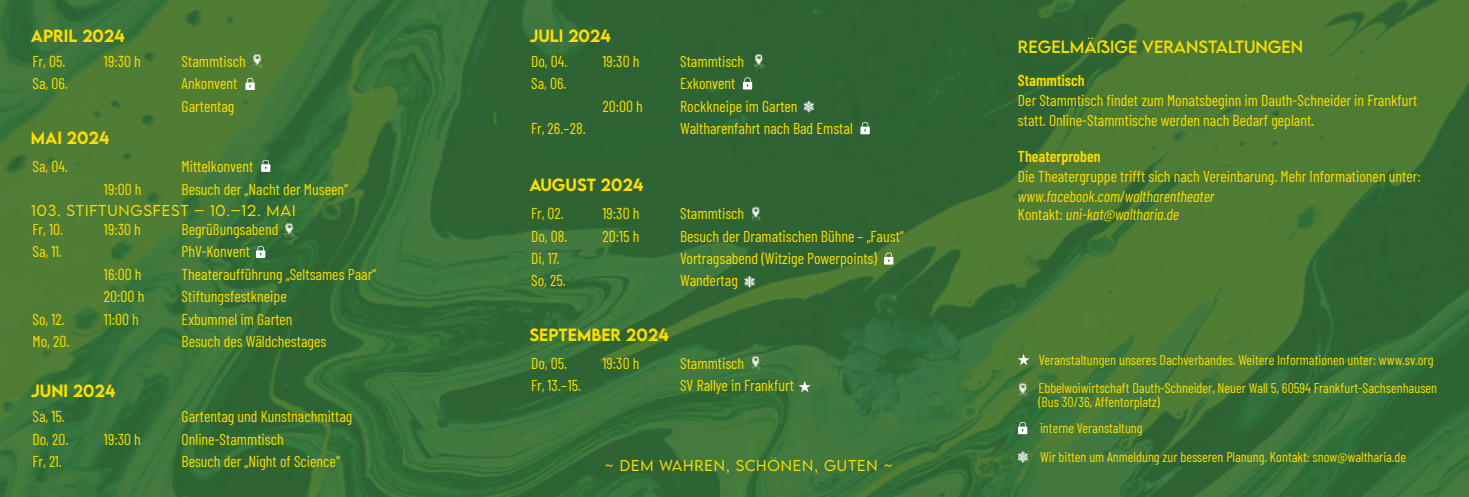
<style>
.page{position:relative;width:1469px;height:497px;background:#fff}
.page>*{position:absolute;margin:0;border:0;box-sizing:border-box;transform-origin:0 0}
.t1{font:15.75px "Barlow Condensed";color:#fd0}
.t2{font:italic 15.75px "Barlow Condensed";color:#fd0}
.t3{font:500 15.75px "LEMONMILK";color:#fd0}
.t4{font:15.75px "LEMONMILK";color:#fd0}
.t5{font:600 15.75px "Barlow Condensed";color:#fd0}
.t6{font:14px "Barlow Condensed";color:#fd0}
.t7{font:300 14px "LEMONMILK";letter-spacing:.06em;color:#fd0}
.s1{font-style:normal}
</style>
<div class="page">
<div style="left:0;top:0;width:1468px;height:496px;background:#357338;opacity:.84"></div>
<svg style="left:245px;top:78px;width:10px;height:12px"></svg>
<svg style="left:743px;top:77px;width:9px;height:12px"></svg>
<svg style="left:803px;top:101px;width:11px;height:11px"></svg>
<img style="left:747px;top:205px;width:15px;height:17px">
<img style="left:747px;top:354px;width:17px;height:18px">
<svg style="left:798px;top:380px;width:12px;height:12px"></svg>
<svg style="left:1018px;top:421px;width:9px;height:12px"></svg>
<svg style="left:1017px;top:450px;width:11px;height:12px"></svg>
<svg style="left:1017px;top:353px;width:12px;height:12px"></svg>
<img style="left:1014px;top:381px;width:15px;height:18px">
<img style="left:750px;top:53px;width:15px;height:17px">
<svg style="left:744px;top:275px;width:11px;height:12px"></svg>
<svg style="left:860px;top:122px;width:9px;height:12px"></svg>
<svg style="left:261px;top:160px;width:9px;height:12px"></svg>
<img style="left:249px;top:53px;width:16px;height:17px">
<img style="left:281px;top:221px;width:16px;height:18px">
<svg style="left:884px;top:252px;width:9px;height:12px"></svg>
<svg style="left:256px;top:245px;width:9px;height:12px"></svg>
<p class="t3" style="left:31px;top:25px;width:95px">APRiL 2024</p>
<p class="t3" style="left:529px;top:25px;width:83px">JULi 2024</p>
<p class="t1" style="left:33px;top:51px;width:34px">Fr, 05.</p>
<p class="t1" style="left:104px;top:51px;width:38px">19:30 h</p>
<p class="t1" style="left:182px;top:51px;width:66px">Stammtisch</p>
<p class="t1" style="left:33px;top:73px;width:37px">Sa, 06.</p>
<p class="t1" style="left:182px;top:73px;width:57px">Ankonvent</p>
<p class="t1" style="left:182px;top:96px;width:54px">Gartentag</p>
<p class="t3" style="left:31px;top:127px;width:80px">MAi 2024</p>
<p class="t1" style="left:33px;top:156px;width:37px">Sa, 04.</p>
<p class="t1" style="left:182px;top:156px;width:73px">Mittelkonvent</p>
<p class="t1" style="left:104px;top:178px;width:39px">19:00 h</p>
<p class="t1" style="left:182px;top:178px;width:168px">Besuch der „Nacht der Museen“</p>
<p class="t1" style="left:33px;top:219px;width:32px">Fr, 10.</p>
<p class="t1" style="left:104px;top:219px;width:38px">19:30 h</p>
<p class="t1" style="left:182px;top:219px;width:98px">Begrüßungsabend</p>
<p class="t1" style="left:33px;top:241px;width:31px">Sa, 11.</p>
<p class="t1" style="left:182px;top:241px;width:70px">PhV-Konvent</p>
<p class="t1" style="left:104px;top:264px;width:39px">16:00 h</p>
<p class="t1" style="left:182px;top:264px;width:196px">Theateraufführung „Seltsames Paar“</p>
<p class="t1" style="left:104px;top:286px;width:42px">20:00 h</p>
<p class="t1" style="left:182px;top:286px;width:107px">Stiftungsfestkneipe</p>
<p class="t1" style="left:33px;top:308px;width:34px">So, 12.</p>
<p class="t1" style="left:104px;top:308px;width:36px">11:00 h</p>
<p class="t1" style="left:182px;top:308px;width:112px">Exbummel im Garten</p>
<p class="t1" style="left:33px;top:330px;width:38px">Mo, 20.</p>
<p class="t1" style="left:182px;top:330px;width:146px">Besuch des Wäldchestages</p>
<p class="t3" style="left:31px;top:379px;width:86px">JUNi 2024</p>
<p class="t7" style="left:31px;top:201px;width:266px">103. STiFTUNGSFEST – 10.–12. MAi</p>
<p class="t1" style="left:33px;top:406px;width:34px">Sa, 15.</p>
<p class="t1" style="left:182px;top:406px;width:172px">Gartentag und Kunstnachmittag</p>
<p class="t1" style="left:33px;top:428px;width:38px">Do, 20.</p>
<p class="t1" style="left:104px;top:428px;width:38px">19:30 h</p>
<p class="t1" style="left:182px;top:428px;width:104px">Online-Stammtisch</p>
<p class="t1" style="left:33px;top:450px;width:31px">Fr, 21.</p>
<p class="t1" style="left:182px;top:450px;width:160px">Besuch der „Night of Science“</p>
<p class="t1" style="left:531px;top:51px;width:38px">Do, 04.</p>
<p class="t1" style="left:602px;top:51px;width:38px">19:30 h</p>
<p class="t1" style="left:680px;top:51px;width:66px">Stammtisch</p>
<p class="t1" style="left:531px;top:73px;width:37px">Sa, 06.</p>
<p class="t1" style="left:680px;top:73px;width:57px">Exkonvent</p>
<p class="t1" style="left:602px;top:96px;width:42px">20:00 h</p>
<p class="t1" style="left:680px;top:96px;width:119px">Rockkneipe im Garten</p>
<p class="t1" style="left:531px;top:118px;width:56px">Fr, 26.–28.</p>
<p class="t1" style="left:680px;top:118px;width:174px">Waltharenfahrt nach Bad Emstal</p>
<p class="t3" style="left:529px;top:174px;width:115px">AUGUST 2024</p>
<p class="t1" style="left:531px;top:203px;width:34px">Fr, 02.</p>
<p class="t1" style="left:602px;top:203px;width:38px">19:30 h</p>
<p class="t1" style="left:680px;top:203px;width:66px">Stammtisch</p>
<p class="t1" style="left:531px;top:225px;width:38px">Do, 08.</p>
<p class="t1" style="left:602px;top:225px;width:38px">20:15 h</p>
<p class="t1" style="left:680px;top:225px;width:225px">Besuch der Dramatischen Bühne – „Faust“</p>
<p class="t1" style="left:531px;top:248px;width:30px">Di, 17.</p>
<p class="t1" style="left:680px;top:248px;width:198px">Vortragsabend (Witzige Powerpoints)</p>
<p class="t1" style="left:531px;top:270px;width:36px">So, 25.</p>
<p class="t1" style="left:680px;top:270px;width:59px">Wandertag</p>
<p class="t3" style="left:529px;top:323px;width:141px">SEPTEMBER 2024</p>
<p class="t1" style="left:531px;top:353px;width:38px">Do, 05.</p>
<p class="t1" style="left:602px;top:353px;width:38px">19:30 h</p>
<p class="t1" style="left:680px;top:353px;width:66px">Stammtisch</p>
<p class="t1" style="left:531px;top:375px;width:52px">Fr, 13.–15.</p>
<p class="t1" style="left:680px;top:375px;width:115px">SV Rallye in Frankfurt</p>
<p class="t7" style="left:604px;top:455px;width:290px">~ DEM WAHREN, SCHÖNEN, GUTEN ~</p>
<p class="t4" style="left:1017px;top:36px;width:287px">REGELMÄßiGE VERANSTALTUNGEN</p>
<p class="t5" style="left:1017px;top:71px;width:68px">Stammtisch</p>
<p class="t1" style="left:1017px;top:91px;width:401px">Der Stammtisch findet zum Monatsbeginn im Dauth-Schneider in Frankfurt</p>
<p class="t1" style="left:1017px;top:110px;width:298px">statt. Online-Stammtische werden nach Bedarf geplant.</p>
<p class="t5" style="left:1017px;top:146px;width:84px">Theaterproben</p>
<p class="t1" style="left:1017px;top:166px;width:404px">Die Theatergruppe trifft sich nach Vereinbarung. Mehr Informationen unter:</p>
<p class="t2" style="left:1017px;top:186px;width:198px">www.facebook.com/waltharentheater</p>
<p class="t2" style="left:1017px;top:203px;width:163px"><span class="s1">Kontakt:</span> uni-kat@waltharia.de</p>
<p class="t6" style="left:1038px;top:350px;width:396px">Veranstaltungen unseres Dachverbandes. Weitere Informationen unter: www.sv.org</p>
<p class="t6" style="left:1038px;top:379px;width:400px">Ebbelwoiwirtschaft Dauth-Schneider, Neuer Wall 5, 60594 Frankfurt-Sachsenhausen</p>
<p class="t6" style="left:1038px;top:393px;width:123px">(Bus 30/36, Affentorplatz)</p>
<p class="t6" style="left:1040px;top:418px;width:104px">interne Veranstaltung</p>
<p class="t6" style="left:1040px;top:447px;width:367px">Wir bitten um Anmeldung zur besseren Planung. Kontakt: snow@waltharia.de</p>
</div>
